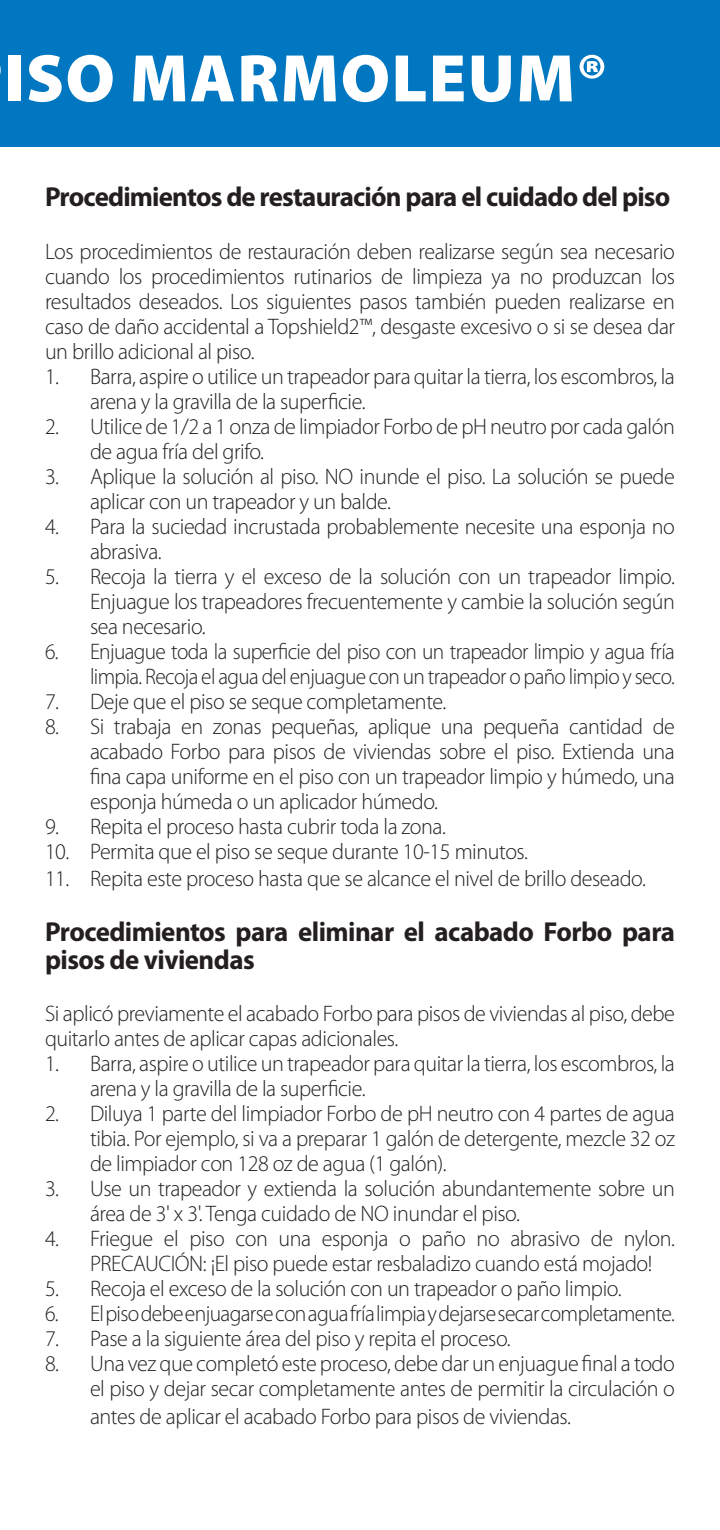
<style>
.page{position:relative;width:720px;height:1530px;background:#fff}
.page>*{position:absolute;margin:0;border:0;box-sizing:border-box;transform-origin:0 0}
.t1{font:900 68px "Myriad Pro";letter-spacing:.02em;color:#fff}
.t2{font:700 27.5px/27.5px "Myriad Pro";letter-spacing:-.025em;color:#231f20}
.t3{font:300 22.5px/25px "Myriad Pro";letter-spacing:-.02em;color:#231f20}
.t4{font:300 22.5px/25px "Myriad Pro";letter-spacing:-.02em;color:#231f20;text-align:right;scale:.95 1}
.t5{font:300 22.5px "Myriad Pro";letter-spacing:-.02em;color:#231f20;scale:.96 1}
</style>
<div class="page">
<div style="left:0;top:0;width:720px;height:147px;background:#0077c0"></div>
<h1 class="t1" style="left:4px;top:33px;width:606px">ISO MARMOLEUM®</h1>
<p class="t2" style="left:45px;top:182px;width:627px">Procedimientos de restauración para el cuidado del piso</p>
<p class="t3" style="left:45px;top:238px;width:632px;text-align:justify">Los procedimientos de restauración deben realizarse según sea necesario cuando los procedimientos rutinarios de limpieza ya no produzcan los resultados deseados. Los siguientes pasos también pueden realizarse en caso de daño accidental a Topshield2™, desgaste excesivo o si se desea dar un brillo adicional al piso.</p>
<p class="t3" style="left:90px;top:363px;width:586px;text-indent:-45px">1. Barra, aspire o utilice un trapeador para quitar la tierra, los escombros, la arena y la gravilla de la superficie.</p>
<p class="t3" style="left:90px;top:413px;width:586px;text-indent:-45px">2. Utilice de 1/2 a 1 onza de limpiador Forbo de pH neutro por cada galón de agua fría del grifo.</p>
<p class="t3" style="left:90px;top:463px;width:586px;text-indent:-45px">3. Aplique la solución al piso. NO inunde el piso. La solución se puede aplicar con un trapeador y un balde.</p>
<p class="t3" style="left:90px;top:513px;width:586px;text-indent:-45px">4. Para la suciedad incrustada probablemente necesite una esponja no abrasiva.</p>
<p class="t3" style="left:90px;top:563px;width:587px;text-align:justify;text-indent:-45px">5. Recoja la tierra y el exceso de la solución con un trapeador limpio.<br>Enjuague los trapeadores frecuentemente y cambie la solución según sea necesario.</p>
<p class="t4" style="left:45px;top:638px;width:665px">6. Enjuague toda la superficie del piso con un trapeador limpio y agua fría limpia. Recoja el agua del enjuague con un trapeador o paño limpio y seco.</p>
<p class="t3" style="left:45px;top:688px;width:403px">7. Deje que el piso se seque completamente.</p>
<p class="t3" style="left:90px;top:713px;width:587px;text-align:justify;text-indent:-45px">8. Si trabaja en zonas pequeñas, aplique una pequeña cantidad de acabado Forbo para pisos de viviendas sobre el piso. Extienda una fina capa uniforme en el piso con un trapeador limpio y húmedo, una esponja húmeda o un aplicador húmedo.</p>
<p class="t3" style="left:45px;top:813px;width:402px">9. Repita el proceso hasta cubrir toda la zona.</p>
<p class="t3" style="left:45px;top:838px;width:485px">10. Permita que el piso se seque durante 10-15 minutos.</p>
<p class="t3" style="left:45px;top:866px;width:603px">11. Repita este proceso hasta que se alcance el nivel de brillo deseado.</p>
<p class="t2" style="left:45px;top:917px;width:631px">Procedimientos para eliminar el acabado Forbo para pisos de viviendas</p>
<p class="t3" style="left:45px;top:1001px;width:631px">Si aplicó previamente el acabado Forbo para pisos de viviendas al piso, debe quitarlo antes de aplicar capas adicionales.</p>
<p class="t3" style="left:90px;top:1051px;width:586px;text-indent:-45px">1. Barra, aspire o utilice un trapeador para quitar la tierra, los escombros, la arena y la gravilla de la superficie.</p>
<p class="t3" style="left:90px;top:1101px;width:587px;text-align:justify;text-indent:-45px">2. Diluya 1 parte del limpiador Forbo de pH neutro con 4 partes de agua tibia. Por ejemplo, si va a preparar 1 galón de detergente, mezcle 32 oz de limpiador con 128 oz de agua (1 galón).</p>
<p class="t3" style="left:90px;top:1176px;width:586px;text-indent:-45px">3. Use un trapeador y extienda la solución abundantemente sobre un área de 3' x 3'. Tenga cuidado de NO inundar el piso.</p>
<p class="t3" style="left:90px;top:1226px;width:587px;text-indent:-45px">4. Friegue el piso con una esponja o paño no abrasivo de nylon.<br>PRECAUCIÓN: ¡El piso puede estar resbaladizo cuando está mojado!</p>
<p class="t3" style="left:45px;top:1276px;width:578px">5. Recoja el exceso de la solución con un trapeador o paño limpio.</p>
<p class="t5" style="left:45px;top:1300px;width:658px">6. El piso debe enjuagarse con agua fría limpia y dejarse secar completamente.</p>
<p class="t3" style="left:45px;top:1326px;width:467px">7. Pase a la siguiente área del piso y repita el proceso.</p>
<p class="t3" style="left:45px;top:1351px;width:631px;text-align:right">8. Una vez que completó este proceso, debe dar un enjuague final a todo el piso y dejar secar completamente antes de permitir la circulación o</p>
<p class="t3" style="left:90px;top:1403px;width:482px">antes de aplicar el acabado Forbo para pisos de viviendas.</p>
</div>
